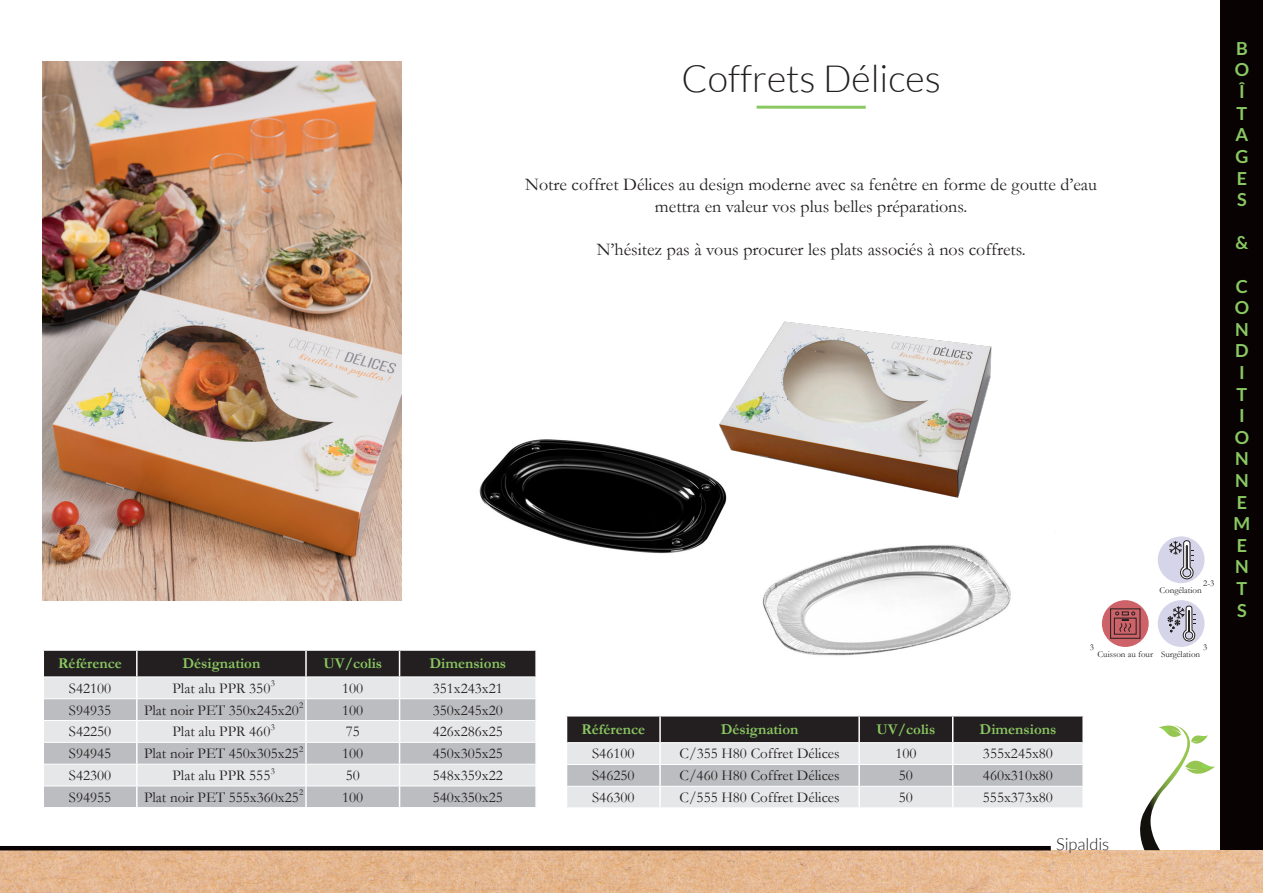
<style>
.page{position:relative;width:1263px;height:893px;background:#fff}
.page>*{position:absolute;margin:0;border:0;box-sizing:border-box;transform-origin:0 0}
.t1{font:300 37.5px "Lato";color:#231f20}
.t2{font:18px/21.6px "Garamond";color:#231f20;text-align:center}
.t3{font:700 18px "Lato";color:#8ac862}
.t4{font:300 16.5px "Lato";color:#231f20}
.t5{font:15px "Garamond";color:#231f20}
.t6{font:700 15px "Garamond";color:#8ac862}
.t7{font:9px "Garamond";color:#231f20}
</style>
<div class="page">
<div style="left:1220px;top:0;width:43px;height:850px;background:#080302"></div>
<img style="left:0;top:850px;width:1263px;height:43px">
<hr style="left:0;top:846px;width:1051px;height:4px;background:#080302">
<svg style="left:1140px;top:725px;width:75px;height:125px"></svg>
<hr style="left:756px;top:106px;width:110px;height:3px;background:#8ac862">
<svg style="left:1102px;top:600px;width:47px;height:47px"></svg>
<div style="left:1114px;top:618px;width:22px;height:16px;border:1px solid #231f20"></div>
<svg style="left:1115px;top:612px;width:20px;height:20px"></svg>
<div style="left:1158px;top:536px;width:46px;height:47px;background:#d6d4e9;border-radius:50%"></div>
<svg style="left:1169px;top:540px;width:25px;height:39px"></svg>
<div style="left:1158px;top:600px;width:46px;height:47px;background:#d6d4e9;border-radius:50%"></div>
<svg style="left:1168px;top:606px;width:27px;height:35px"></svg>
<svg style="left:566px;top:716px;width:517px;height:91px;background:#a5a5a7"></svg>
<hr style="left:1082px;top:786px;width:2px;height:21px;background:#fff">
<hr style="left:567px;top:742px;width:93px;height:1px;background:#fff">
<hr style="left:660px;top:742px;width:199px;height:1px;background:#fff">
<hr style="left:859px;top:742px;width:94px;height:1px;background:#fff">
<hr style="left:953px;top:742px;width:129px;height:1px;background:#fff">
<hr style="left:567px;top:764px;width:93px;height:1px;background:#fff">
<hr style="left:660px;top:764px;width:199px;height:1px;background:#fff">
<hr style="left:859px;top:764px;width:94px;height:1px;background:#fff">
<hr style="left:953px;top:764px;width:129px;height:1px;background:#fff">
<hr style="left:567px;top:786px;width:93px;height:1px;background:#fff">
<hr style="left:660px;top:786px;width:199px;height:1px;background:#fff">
<hr style="left:859px;top:786px;width:94px;height:1px;background:#fff">
<hr style="left:953px;top:786px;width:129px;height:1px;background:#fff">
<img style="left:43px;top:62px;width:359px;height:539px">
<svg style="left:43px;top:650px;width:493px;height:157px;background:#b5b5b7"></svg>
<hr style="left:535px;top:786px;width:2px;height:21px;background:#fff">
<hr style="left:44px;top:676px;width:93px;height:1px;background:#fff">
<hr style="left:137px;top:676px;width:169px;height:1px;background:#fff">
<hr style="left:306px;top:676px;width:94px;height:1px;background:#fff">
<hr style="left:400px;top:676px;width:135px;height:1px;background:#fff">
<hr style="left:44px;top:698px;width:93px;height:1px;background:#fff">
<hr style="left:137px;top:698px;width:169px;height:1px;background:#fff">
<hr style="left:306px;top:698px;width:94px;height:1px;background:#fff">
<hr style="left:400px;top:698px;width:135px;height:1px;background:#fff">
<hr style="left:44px;top:720px;width:93px;height:1px;background:#fff">
<hr style="left:137px;top:720px;width:169px;height:1px;background:#fff">
<hr style="left:306px;top:720px;width:94px;height:1px;background:#fff">
<hr style="left:400px;top:720px;width:135px;height:1px;background:#fff">
<hr style="left:44px;top:742px;width:93px;height:1px;background:#fff">
<hr style="left:137px;top:742px;width:169px;height:1px;background:#fff">
<hr style="left:306px;top:742px;width:94px;height:1px;background:#fff">
<hr style="left:400px;top:742px;width:135px;height:1px;background:#fff">
<hr style="left:44px;top:764px;width:93px;height:1px;background:#fff">
<hr style="left:137px;top:764px;width:169px;height:1px;background:#fff">
<hr style="left:306px;top:764px;width:94px;height:1px;background:#fff">
<hr style="left:400px;top:764px;width:135px;height:1px;background:#fff">
<hr style="left:44px;top:786px;width:93px;height:1px;background:#fff">
<hr style="left:137px;top:786px;width:169px;height:1px;background:#fff">
<hr style="left:306px;top:786px;width:94px;height:1px;background:#fff">
<hr style="left:400px;top:786px;width:135px;height:1px;background:#fff">
<img style="left:479px;top:439px;width:233px;height:115px">
<img style="left:762px;top:545px;width:249px;height:111px">
<img style="left:670px;top:321px;width:322px;height:210px">
<p class="t1" style="left:681px;top:58px;width:261px">Coffrets Délices</p>
<p class="t2" style="left:525px;top:173px;width:573px">Notre coffret Délices au design moderne avec sa fenêtre en forme de goutte d’eau mettra en valeur vos plus belles préparations.</p>
<p class="t2" style="left:597px;top:238px;width:430px">N’hésitez pas à vous procurer les plats associés à nos coffrets.</p>
<p class="t6" style="left:58px;top:653px;width:65px">Référence</p>
<p class="t6" style="left:182px;top:653px;width:79px">Désignation</p>
<p class="t6" style="left:323px;top:653px;width:60px">UV/colis</p>
<p class="t6" style="left:429px;top:653px;width:78px">Dimensions</p>
<p class="t5" style="left:69px;top:678px;width:44px">S42100</p>
<p class="t5" style="left:173px;top:678px;width:99px">Plat alu PPR 350</p>
<p class="t5" style="left:342px;top:678px;width:23px">100</p>
<p class="t5" style="left:433px;top:678px;width:72px">351x243x21</p>
<p class="t5" style="left:69px;top:700px;width:44px">S94935</p>
<p class="t5" style="left:144px;top:700px;width:156px">Plat noir PET 350x245x20</p>
<p class="t5" style="left:342px;top:700px;width:23px">100</p>
<p class="t5" style="left:433px;top:700px;width:72px">350x245x20</p>
<p class="t5" style="left:69px;top:722px;width:44px">S42250</p>
<p class="t5" style="left:173px;top:722px;width:99px">Plat alu PPR 460</p>
<p class="t5" style="left:346px;top:722px;width:16px">75</p>
<p class="t5" style="left:433px;top:722px;width:72px">426x286x25</p>
<p class="t5" style="left:69px;top:743px;width:44px">S94945</p>
<p class="t5" style="left:144px;top:743px;width:156px">Plat noir PET 450x305x25</p>
<p class="t5" style="left:342px;top:743px;width:23px">100</p>
<p class="t5" style="left:433px;top:743px;width:72px">450x305x25</p>
<p class="t5" style="left:69px;top:765px;width:44px">S42300</p>
<p class="t5" style="left:173px;top:765px;width:99px">Plat alu PPR 555</p>
<p class="t5" style="left:346px;top:765px;width:16px">50</p>
<p class="t5" style="left:433px;top:765px;width:72px">548x359x22</p>
<p class="t5" style="left:69px;top:787px;width:44px">S94955</p>
<p class="t5" style="left:144px;top:787px;width:156px">Plat noir PET 555x360x25</p>
<p class="t5" style="left:342px;top:787px;width:23px">100</p>
<p class="t5" style="left:433px;top:787px;width:72px">540x350x25</p>
<p class="t7" style="left:271px;top:677px;width:6px">3</p>
<p class="t7" style="left:299px;top:699px;width:6px">2</p>
<p class="t7" style="left:299px;top:743px;width:6px">2</p>
<p class="t7" style="left:299px;top:787px;width:6px">2</p>
<p class="t7" style="left:271px;top:721px;width:6px">3</p>
<p class="t7" style="left:271px;top:765px;width:6px">3</p>
<p class="t7" style="left:1203px;top:578px;width:13px">2-3</p>
<p class="t7" style="left:1159px;top:584px;width:44px">Congélation</p>
<p class="t6" style="left:581px;top:719px;width:65px">Référence</p>
<p class="t6" style="left:721px;top:719px;width:79px">Désignation</p>
<p class="t6" style="left:876px;top:719px;width:60px">UV/colis</p>
<p class="t6" style="left:980px;top:719px;width:78px">Dimensions</p>
<p class="t5" style="left:592px;top:744px;width:44px">S46100</p>
<p class="t5" style="left:680px;top:744px;width:162px">C/355 H80 Coffret Délices</p>
<p class="t5" style="left:895px;top:744px;width:23px">100</p>
<p class="t5" style="left:983px;top:744px;width:72px">355x245x80</p>
<p class="t5" style="left:592px;top:765px;width:44px">S46250</p>
<p class="t5" style="left:680px;top:765px;width:162px">C/460 H80 Coffret Délices</p>
<p class="t5" style="left:899px;top:765px;width:16px">50</p>
<p class="t5" style="left:983px;top:765px;width:72px">460x310x80</p>
<p class="t5" style="left:592px;top:787px;width:44px">S46300</p>
<p class="t5" style="left:680px;top:787px;width:162px">C/555 H80 Coffret Délices</p>
<p class="t5" style="left:899px;top:787px;width:16px">50</p>
<p class="t5" style="left:983px;top:787px;width:72px">555x373x80</p>
<p class="t7" style="left:1090px;top:641px;width:6px">3</p>
<p class="t7" style="left:1203px;top:641px;width:6px">3</p>
<p class="t7" style="left:1097px;top:648px;width:57px">Cuisson au four</p>
<p class="t7" style="left:1161px;top:648px;width:41px">Surgélation</p>
<p class="t4" style="left:1056px;top:835px;width:55px">Sipaldis</p>
<p class="t3" style="left:1236px;top:38px;width:13px">B</p>
<p class="t3" style="left:1235px;top:60px;width:16px">O</p>
<p class="t3" style="left:1239px;top:81px;width:7px">Î</p>
<p class="t3" style="left:1236px;top:103px;width:12px">T</p>
<p class="t3" style="left:1235px;top:124px;width:14px">A</p>
<p class="t3" style="left:1235px;top:146px;width:15px">G</p>
<p class="t3" style="left:1237px;top:168px;width:12px">E</p>
<p class="t3" style="left:1237px;top:189px;width:11px">S</p>
<p class="t3" style="left:1235px;top:232px;width:14px">&amp;</p>
<p class="t3" style="left:1236px;top:276px;width:14px">C</p>
<p class="t3" style="left:1235px;top:297px;width:16px">O</p>
<p class="t3" style="left:1235px;top:319px;width:15px">N</p>
<p class="t3" style="left:1235px;top:340px;width:15px">D</p>
<p class="t3" style="left:1239px;top:362px;width:7px">I</p>
<p class="t3" style="left:1236px;top:384px;width:12px">T</p>
<p class="t3" style="left:1239px;top:405px;width:7px">I</p>
<p class="t3" style="left:1235px;top:427px;width:16px">O</p>
<p class="t3" style="left:1235px;top:448px;width:15px">N</p>
<p class="t3" style="left:1235px;top:470px;width:15px">N</p>
<p class="t3" style="left:1237px;top:492px;width:12px">E</p>
<p class="t3" style="left:1233px;top:513px;width:18px">M</p>
<p class="t3" style="left:1237px;top:535px;width:12px">E</p>
<p class="t3" style="left:1235px;top:556px;width:15px">N</p>
<p class="t3" style="left:1236px;top:578px;width:12px">T</p>
<p class="t3" style="left:1237px;top:600px;width:11px">S</p>
</div>
